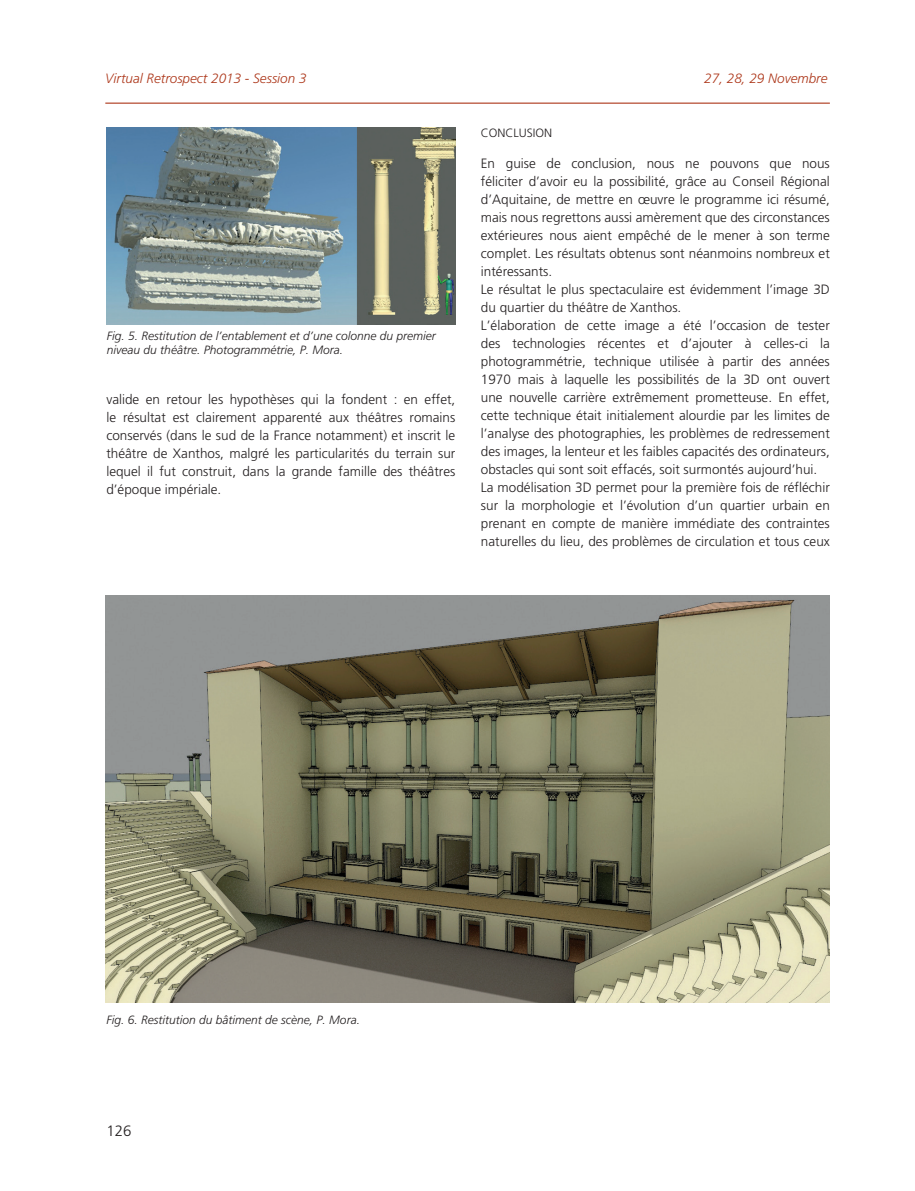
<style>
.page{position:relative;width:915px;height:1191px;background:#fff}
.page>*{position:absolute;margin:0;border:0;box-sizing:border-box;transform-origin:0 0}
.t1{font:300 15px "Frutiger";color:#231f20}
.t2{font:300 13.5px/18px "Frutiger";color:#231f20;text-align:justify}
.t3{font:italic 300 13.5px "Frutiger";color:#ad371a}
.t4{font:italic 300 12px/14.4px "Frutiger";color:#231f20}
.t5{font:300 12px "Frutiger";color:#231f20}
</style>
<div class="page">
<hr style="left:105px;top:103px;width:724px;height:1px;background:#ad371a">
<img style="left:106px;top:128px;width:349px;height:196px">
<img style="left:105px;top:595px;width:724px;height:407px">
<p class="t3" style="left:105px;top:70px;width:203px">Virtual Retrospect 2013 - Session 3</p>
<p class="t3" style="left:704px;top:70px;width:125px">27, 28, 29 Novembre</p>
<p class="t4" style="left:107px;top:328px;width:330px">Fig. 5. Restitution de l’entablement et d’une colonne du premier niveau du théâtre. Photogrammétrie, P. Mora.</p>
<p class="t2" style="left:106px;top:390px;width:350px">valide en retour les hypothèses qui la fondent : en effet, le résultat est clairement apparenté aux théâtres romains conservés (dans le sud de la France notamment) et inscrit le théâtre de Xanthos, malgré les particularités du terrain sur lequel il fut construit, dans la grande famille des théâtres d’époque impériale.</p>
<p class="t5" style="left:480px;top:126px;width:24px">Conclusi</p>
<p class="t5" style="left:535px;top:126px;width:16px">on</p>
<p class="t2" style="left:480px;top:154px;width:350px;text-align:left">En guise de conclusion, nous ne pouvons que nous féliciter d’avoir eu la possibilité, grâce au Conseil Régional d’Aquitaine, de mettre en œuvre le programme ici résumé, mais nous regrettons aussi amèrement que des circonstances extérieures nous aient empêché de le mener à son terme complet. Les résultats obtenus sont néanmoins nombreux et intéressants.<br>Le résultat le plus spectaculaire est évidemment l’image 3D du quartier du théâtre de Xanthos.<br>L’élaboration de cette image a été l’occasion de tester des technologies récentes et d’ajouter à celles-ci la photogrammétrie, technique utilisée à partir des années 1970 mais à laquelle les possibilités de la 3D ont ouvert une nouvelle carrière extrêmement prometteuse. En effet, cette technique était initialement alourdie par les limites de l’analyse des photographies, les problèmes de redressement des images, la lenteur et les faibles capacités des ordinateurs, obstacles qui sont soit effacés, soit surmontés aujourd’hui.<br>La modélisation 3D permet pour la première fois de réfléchir sur la morphologie et l’évolution d’un quartier urbain en prenant en compte de manière immédiate des contraintes naturelles du lieu, des problèmes de circulation et tous ceux</p>
<p class="t4" style="left:106px;top:1012px;width:255px">Fig. 6. Restitution du bâtiment de scène, P. Mora.</p>
<p class="t1" style="left:106px;top:1122px;width:27px">126</p>
</div>
